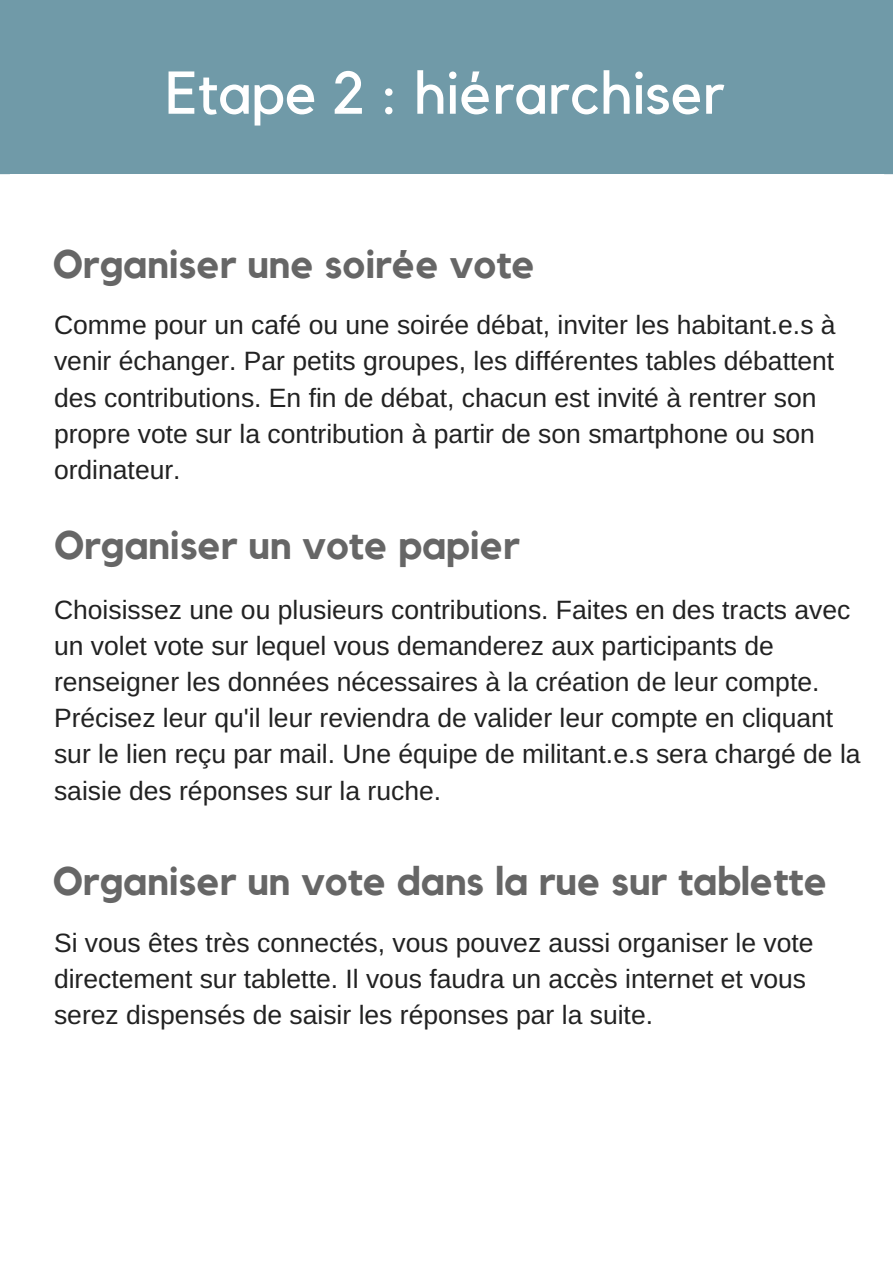
<style>
.page{position:relative;width:893px;height:1263px;background:#fff}
.page>*{position:absolute;margin:0;border:0;box-sizing:border-box;transform-origin:0 0}
.t1{font:59.55px "Kollektif";color:#fff}
.t2{font:700 39.75px "Kollektif";color:#666}
.t3{font:26.55px/36px "Arimo";color:#222}
</style>
<div class="page">
<svg style="left:886px;top:0;width:7px;height:36px"></svg>
<div style="left:884px;top:36px;width:9px;height:96px;background:#709aa8"></div>
<div style="left:8px;top:36px;width:878px;height:96px;background:#709aa8"></div>
<div style="left:8px;top:0;width:878px;height:38px;background:#709aa8"></div>
<svg style="left:0;top:0;width:8px;height:36px"></svg>
<div style="left:0;top:36px;width:10px;height:96px;background:#709aa8"></div>
<div style="left:8px;top:130px;width:878px;height:44px;background:#709aa8"></div>
<svg style="left:0;top:132px;width:8px;height:42px"></svg>
<svg style="left:886px;top:132px;width:7px;height:42px"></svg>
<h1 class="t1" style="left:165px;top:66px;width:561px">Etape 2 : hiérarchiser</h1>
<h2 class="t2" style="left:53px;top:246px;width:484px">Organiser une soirée vote</h2>
<p class="t3" style="left:54px;top:307px;width:783px">Comme pour un café ou une soirée débat, inviter les habitant.e.s à venir échanger. Par petits groupes, les différentes tables débattent des contributions. En fin de débat, chacun est invité à rentrer son propre vote sur la contribution à partir de son smartphone ou son ordinateur.</p>
<h2 class="t2" style="left:54px;top:526px;width:467px">Organiser un vote papier</h2>
<p class="t3" style="left:54px;top:592px;width:808px">Choisissez une ou plusieurs contributions. Faites en des tracts avec un volet vote sur lequel vous demanderez aux participants de renseigner les données nécessaires à la création de leur compte.<br>Précisez leur qu'il leur reviendra de valider leur compte en cliquant sur le lien reçu par mail. Une équipe de militant.e.s sera chargé de la saisie des réponses sur la ruche.</p>
<h2 class="t2" style="left:53px;top:863px;width:776px">Organiser un vote dans la rue sur tablette</h2>
<p class="t3" style="left:54px;top:924px;width:761px">Si vous êtes très connectés, vous pouvez aussi organiser le vote directement sur tablette. Il vous faudra un accès internet et vous serez dispensés de saisir les réponses par la suite.</p>
</div>
